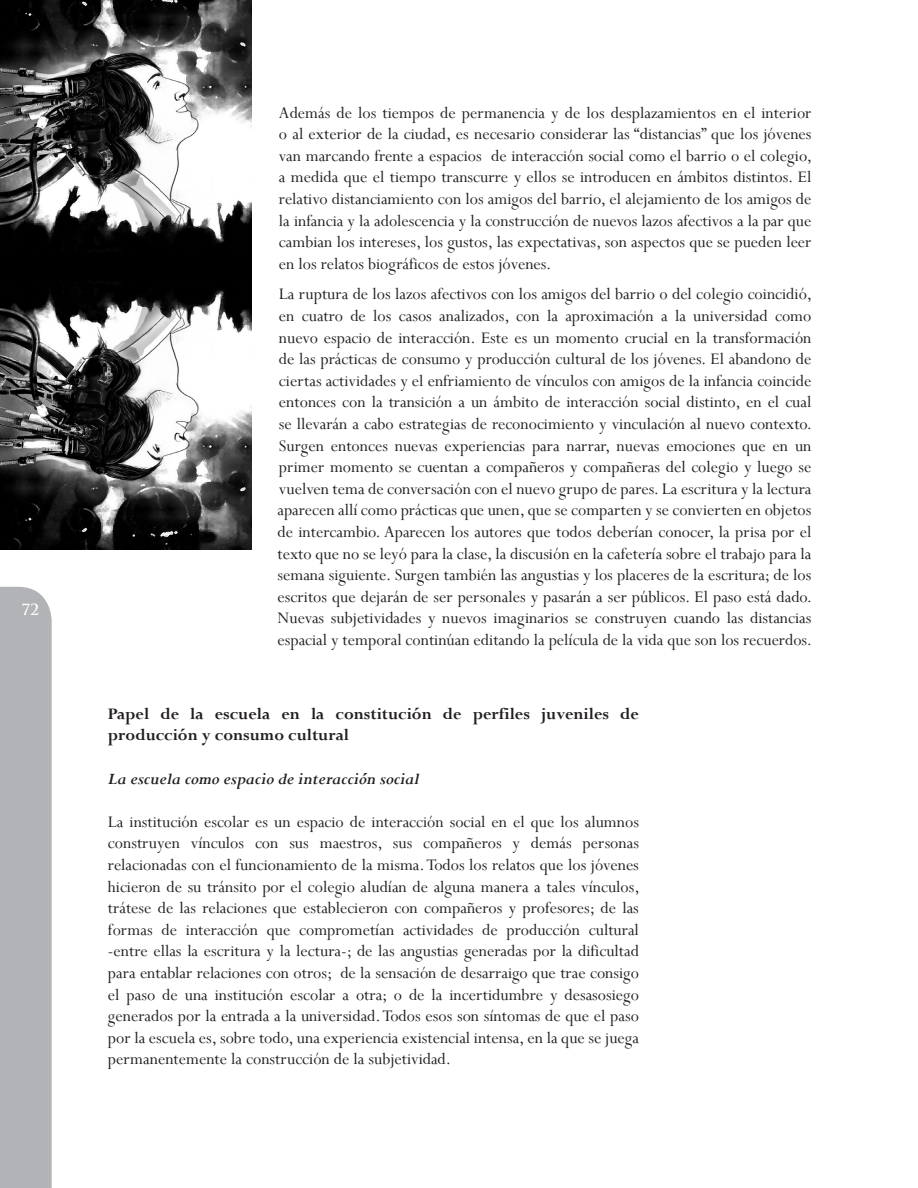
<style>
.page{position:relative;width:918px;height:1188px;background:#fff}
.page>*{position:absolute;margin:0;border:0;box-sizing:border-box;transform-origin:0 0}
.Texto_independiente{font:18px/21.6px "Perpetua";color:#231f20;text-align:justify}
.t1{font:700 18px/21.6px "Perpetua";color:#231f20}
.t2{font:italic 700 18px "Perpetua";color:#231f20}
.t3{font:700 15px "Trajan Pro";color:#fff}
</style>
<div class="page">
<div style="left:0;top:587px;width:52px;height:601px;background:#b2b3b7"></div>
<img style="left:0;top:0;width:251px;height:550px">
<p class="t3" style="left:21px;top:600px;width:19px">72</p>
<p class="Texto_independiente" style="left:279px;top:101px;width:535px">Además de los tiempos de permanencia y de los desplazamientos en el interior o al exterior de la ciudad, es necesario considerar las “distancias” que los jóvenes van marcando frente a espacios de interacción social como el barrio o el colegio, a medida que el tiempo transcurre y ellos se introducen en ámbitos distintos. El relativo distanciamiento con los amigos del barrio, el alejamiento de los amigos de la infancia y la adolescencia y la construcción de nuevos lazos afectivos a la par que cambian los intereses, los gustos, las expectativas, son aspectos que se pueden leer en los relatos biográficos de estos jóvenes.</p>
<p class="Texto_independiente" style="left:277px;top:283px;width:536px">La ruptura de los lazos afectivos con los amigos del barrio o del colegio coincidió, en cuatro de los casos analizados, con la aproximación a la universidad como nuevo espacio de interacción. Este es un momento crucial en la transformación de las prácticas de consumo y producción cultural de los jóvenes. El abandono de ciertas actividades y el enfriamiento de vínculos con amigos de la infancia coincide entonces con la transición a un ámbito de interacción social distinto, en el cual se llevarán a cabo estrategias de reconocimiento y vinculación al nuevo contexto.<br>Surgen entonces nuevas experiencias para narrar, nuevas emociones que en un primer momento se cuentan a compañeros y compañeras del colegio y luego se vuelven tema de conversación con el nuevo grupo de pares. La escritura y la lectura aparecen allí como prácticas que unen, que se comparten y se convierten en objetos de intercambio. Aparecen los autores que todos deberían conocer, la prisa por el texto que no se leyó para la clase, la discusión en la cafetería sobre el trabajo para la semana siguiente. Surgen también las angustias y los placeres de la escritura; de los escritos que dejarán de ser personales y pasarán a ser públicos. El paso está dado.<br>Nuevas subjetividades y nuevos imaginarios se construyen cuando las distancias espacial y temporal continúan editando la película de la vida que son los recuerdos.</p>
<p class="t1" style="left:108px;top:703px;width:533px">Papel de la escuela en la constitución de perfiles juveniles de producción y consumo cultural</p>
<p class="t2" style="left:108px;top:767px;width:313px">La escuela como espacio de interacción social</p>
<p class="Texto_independiente" style="left:108px;top:810px;width:533px">La institución escolar es un espacio de interacción social en el que los alumnos construyen vínculos con sus maestros, sus compañeros y demás personas relacionadas con el funcionamiento de la misma. Todos los relatos que los jóvenes hicieron de su tránsito por el colegio aludían de alguna manera a tales vínculos, trátese de las relaciones que establecieron con compañeros y profesores; de las formas de interacción que comprometían actividades de producción cultural -entre ellas la escritura y la lectura-; de las angustias generadas por la dificultad para entablar relaciones con otros; de la sensación de desarraigo que trae consigo el paso de una institución escolar a otra; o de la incertidumbre y desasosiego generados por la entrada a la universidad. Todos esos son síntomas de que el paso por la escuela es, sobre todo, una experiencia existencial intensa, en la que se juega permanentemente la construcción de la subjetividad.</p>
</div>
